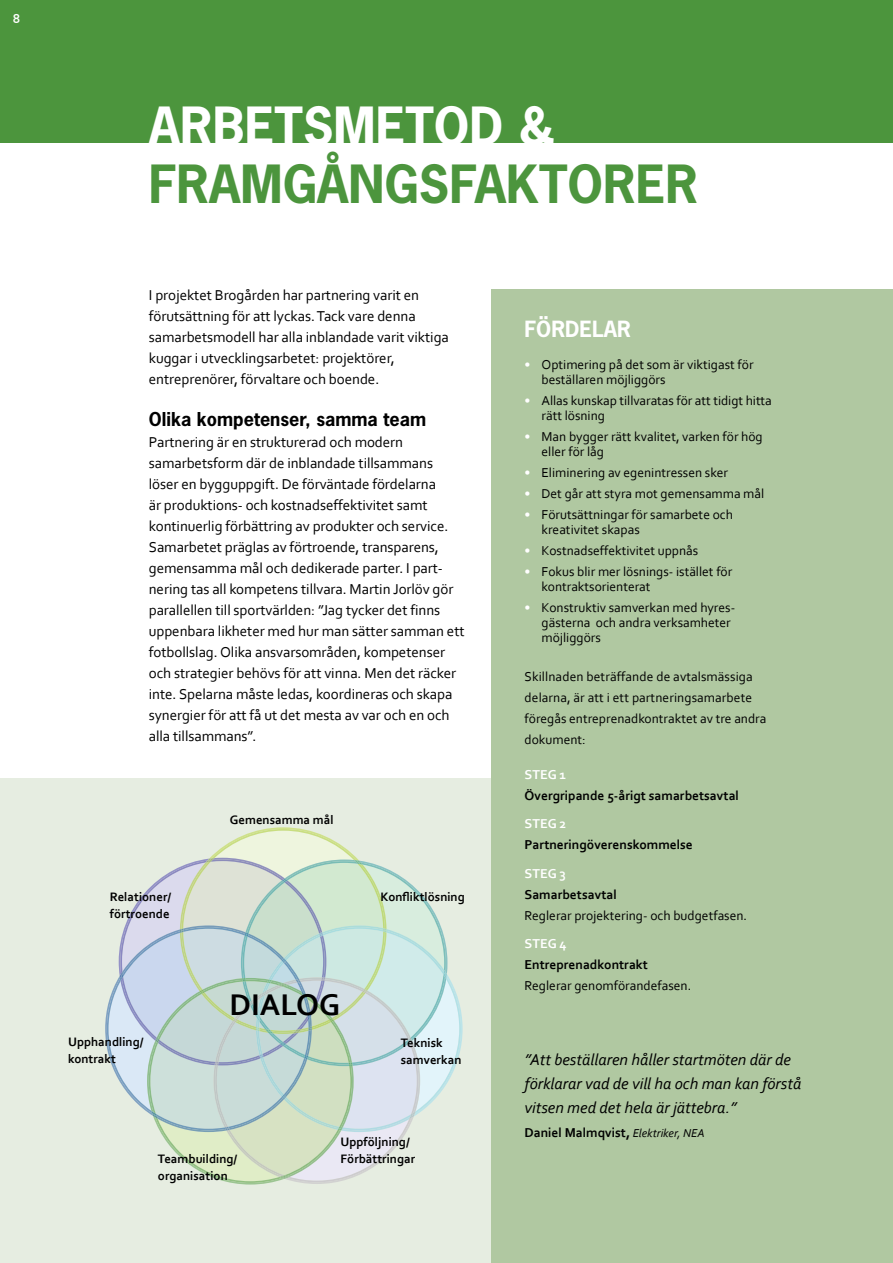
<style>
.page{position:relative;width:893px;height:1263px;background:#fff}
.page>*{position:absolute;margin:0;border:0;box-sizing:border-box;transform-origin:0 0}
.t1{font:700 49.5px "News Gothic Std";color:#4c953d}
.t2{font:700 49.5px "News Gothic Std";color:#fff}
.t3{font:700 31.35px "Corbel";color:#000}
.t4{font:700 21px "News Gothic Std";color:#fff}
.t5{font:700 18px "News Gothic Std";color:#000}
.t6{font:italic 16.5px/24px "Corbel";color:#000}
.t7{font:15px/21px "Corbel";letter-spacing:-.005em;color:#000}
.t8{font:13.5px/15px "Corbel";color:#000}
.t9{font:700 13.5px "Corbel";color:#000}
.t10{font:700 13.5px "Corbel";color:#fff}
.t11{font:700 12.75px/17.1px "Corbel";color:#000}
.s1{color:#fff}
.s2{font-weight:400;font-style:italic;font-size:12px}
</style>
<div class="page">
<div style="left:0;top:778px;width:497px;height:485px;background:#e6ede1"></div>
<div style="left:0;top:0;width:893px;height:142px;background:#4c953d"></div>
<div style="left:491px;top:289px;width:402px;height:974px;background:#b0c8a1"></div>
<svg style="left:105px;top:827px;width:358px;height:357px"></svg>
<p class="t10" style="left:13px;top:10px;width:9px">8</p>
<h1 class="t2" style="left:149px;top:93px;width:407px">ARBETSMETOD &amp;</h1>
<h1 class="t1" style="left:149px;top:152px;width:551px">FRAMGÅNGSFAKTORER</h1>
<p class="t7" style="left:149px;top:284px;width:302px">I projektet Brogården har partnering varit en förutsättning för att lyckas. Tack vare denna samarbetsmodell har alla inblandade varit viktiga kuggar i utvecklingsarbetet: projektörer, entreprenörer, förvaltare och boende.</p>
<p class="t5" style="left:149px;top:408px;width:279px">Olika kompetenser, samma team</p>
<p class="t7" style="left:149px;top:431px;width:317px">Partnering är en strukturerad och modern samarbetsform där de inblandade tillsammans löser en bygguppgift. De förväntade fördelarna<br>är produktions- och kostnadseffektivitet samt kontinuerlig förbättring av produkter och service.<br>Samarbetet präglas av förtroende, transparens, gemensamma mål och dedikerade parter. I part&shy;nering tas all kompetens tillvara. Martin Jorlöv gör parallellen till sportvärlden: ”Jag tycker det finns uppenbara likheter med hur man sätter samman ett fotbollslag. Olika ansvarsområden, kompetenser och strategier behövs för att vinna. Men det räcker inte. Spelarna måste ledas, koordineras och skapa synergier för att få ut det mesta av var och en och alla tillsammans”.</p>
<p class="t11" style="left:110px;top:887px;width:63px">Relationer/ förtroende</p>
<p class="t11" style="left:68px;top:1032px;width:77px">Upphandling/ kontrakt</p>
<p class="t11" style="left:230px;top:811px;width:105px">Gemensamma mål</p>
<h2 class="t3" style="left:230px;top:985px;width:112px">DIALOG</h2>
<p class="t11" style="left:381px;top:887px;width:86px">Konfliktlösning</p>
<p class="t11" style="left:401px;top:1034px;width:62px">Teknisk samverkan</p>
<p class="t11" style="left:158px;top:1150px;width:81px">Teambuilding/ organisation</p>
<p class="t11" style="left:341px;top:1133px;width:76px">Uppföljning/<br>Förbättringar</p>
<h3 class="t4" style="left:524px;top:316px;width:108px">FÖRDELAR</h3>
<p class="t8" style="left:541px;top:357px;width:213px;text-indent:-17px"><span class="s1">•</span> Optimering på det som är viktigast för beställaren möjliggörs</p>
<p class="t8" style="left:541px;top:393px;width:232px;text-indent:-17px"><span class="s1">•</span> Allas kunskap tillvaratas för att tidigt hitta rätt lösning</p>
<p class="t8" style="left:541px;top:429px;width:223px;text-indent:-17px"><span class="s1">•</span> Man bygger rätt kvalitet, varken för hög eller för låg</p>
<p class="t8" style="left:524px;top:465px;width:205px"><span class="s1">•</span> Eliminering av egenintressen sker</p>
<p class="t8" style="left:524px;top:486px;width:241px"><span class="s1">•</span> Det går att styra mot gemensamma mål</p>
<p class="t8" style="left:542px;top:507px;width:193px;text-indent:-17px"><span class="s1">•</span> Förutsättningar för samarbete och kreativitet skapas</p>
<p class="t8" style="left:524px;top:543px;width:175px"><span class="s1">•</span> Kostnadseffektivitet uppnås</p>
<p class="t8" style="left:542px;top:564px;width:192px;text-indent:-17px"><span class="s1">•</span> Fokus blir mer lösnings- istället för kontraktsorienterat</p>
<p class="t8" style="left:542px;top:600px;width:195px;text-indent:-17px"><span class="s1">•</span> Konstruktiv samverkan med hyres&shy;gästerna och andra verksamheter möjliggörs</p>
<p class="t8" style="left:524px;top:666px;width:243px;line-height:21px">Skillnaden beträffande de avtalsmässiga delarna, är att i ett partneringsamarbete föregås entreprenadkontraktet av tre andra dokument:</p>
<p class="t10" style="left:524px;top:766px;width:43px">STEG 1</p>
<p class="t9" style="left:524px;top:787px;width:216px">Övergripande 5-årigt samarbetsavtal</p>
<p class="t10" style="left:524px;top:815px;width:43px">STEG 2</p>
<p class="t9" style="left:524px;top:836px;width:170px">Partneringöverenskommelse</p>
<p class="t10" style="left:524px;top:865px;width:43px">STEG 3</p>
<p class="t9" style="left:524px;top:886px;width:94px">Samarbetsavtal</p>
<p class="t8" style="left:524px;top:907px;width:224px">Reglerar projektering- och budgetfasen.</p>
<p class="t10" style="left:524px;top:935px;width:44px">STEG 4</p>
<p class="t9" style="left:524px;top:956px;width:125px">Entreprenadkontrakt</p>
<p class="t8" style="left:524px;top:978px;width:168px">Reglerar genomförandefasen.</p>
<p class="t6" style="left:524px;top:1047px;width:278px">”Att beställaren håller startmöten där de förklarar vad de vill ha och man kan förstå vitsen med det hela är jättebra.”</p>
<p class="t9" style="left:524px;top:1124px;width:182px">Daniel Malmqvist, <span class="s2">Elektriker, NEA</span></p>
</div>
